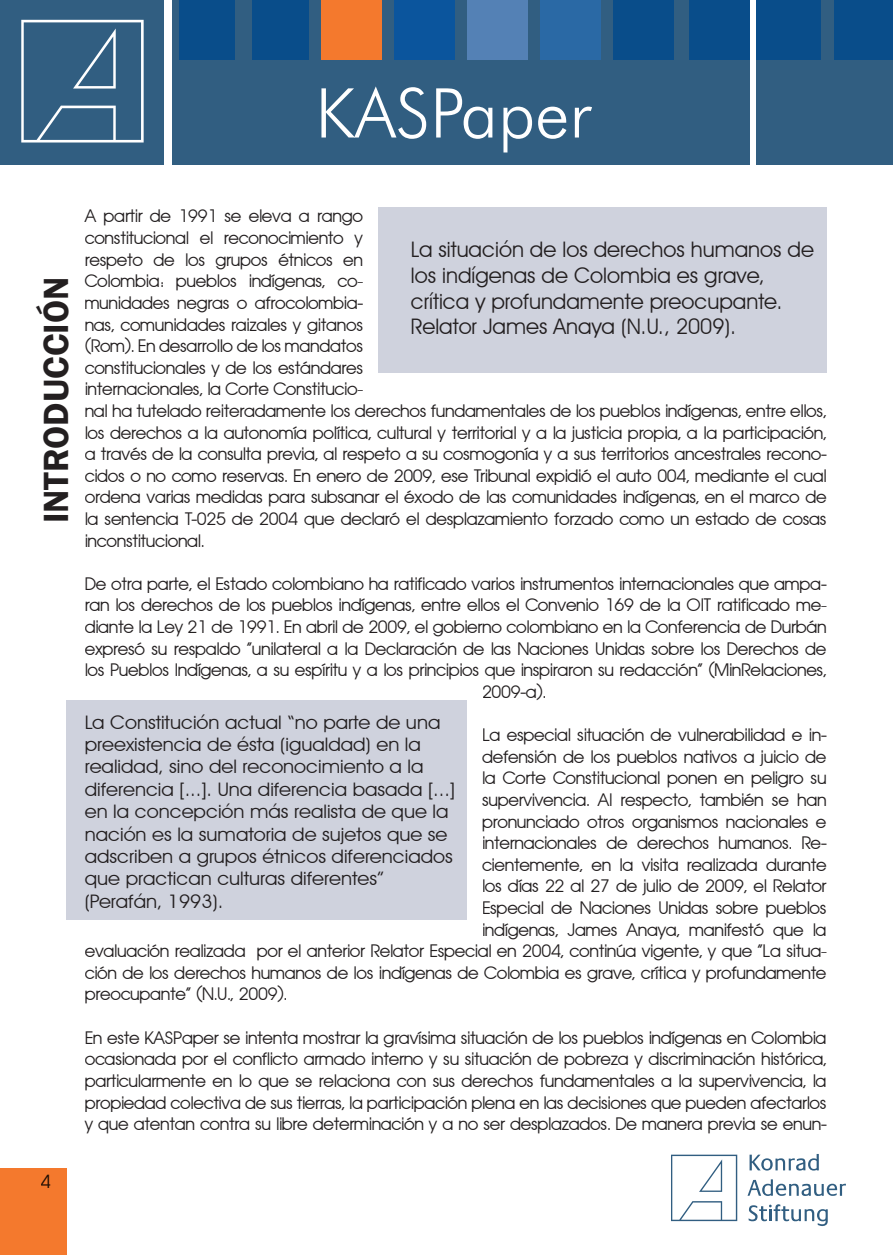
<style>
.page{position:relative;width:893px;height:1255px;background:#fff}
.page>*{position:absolute;margin:0;border:0;box-sizing:border-box;transform-origin:0 0}
.t1{font:300 68.7px "Futura BT";color:#fff}
.t2{font:600 36px "Franklin Gothic";color:#231f20}
.t3{font:21.45px/25.7px "Avant Garde IT Cby BT";color:#231f20}
.t4{font:18.6px/22.4px "Avant Garde IT Cby BT";color:#231f20;scale:1.06 1}
.t5{font:18px/21.6px "Avantage Normal";color:#231f20}
.t6{font:18px "Avant Garde";color:#210f04}
</style>
<div class="page">
<div style="left:0;top:1168px;width:67px;height:86px;background:#f4792d"></div>
<svg style="left:671px;top:1154px;width:66px;height:66px"></svg>
<svg style="left:749px;top:1154px;width:70px;height:16px"></svg>
<svg style="left:749px;top:1204px;width:79px;height:21px"></svg>
<svg style="left:748px;top:1179px;width:98px;height:16px"></svg>
<div style="left:0;top:0;width:164px;height:164px;background:#315e81"></div>
<svg style="left:21px;top:20px;width:123px;height:122px"></svg>
<div style="left:172px;top:0;width:577px;height:164px;background:#315e81"></div>
<div style="left:757px;top:0;width:136px;height:164px;background:#315e81"></div>
<div style="left:321px;top:0;width:60px;height:59px;background:#f4792d"></div>
<div style="left:179px;top:0;width:56px;height:59px;background:#094d8a"></div>
<div style="left:253px;top:0;width:56px;height:59px;background:#094d8a"></div>
<div style="left:394px;top:0;width:60px;height:59px;background:#0b559d"></div>
<div style="left:468px;top:0;width:60px;height:59px;background:#5481b5"></div>
<div style="left:540px;top:0;width:60px;height:59px;background:#2a69a5"></div>
<div style="left:613px;top:0;width:60px;height:59px;background:#094d8a"></div>
<div style="left:689px;top:0;width:60px;height:59px;background:#094d8a"></div>
<div style="left:757px;top:0;width:64px;height:59px;background:#094d8a"></div>
<div style="left:834px;top:0;width:59px;height:59px;background:#094d8a"></div>
<div style="left:378px;top:207px;width:449px;height:165px;background:#cfd2dd"></div>
<div style="left:67px;top:700px;width:400px;height:219px;background:#cfd2dd"></div>
<h1 class="t1" style="left:315px;top:71px;width:277px">KASPaper</h1>
<h2 class="t2" style="left:34px;top:523px;width:248px;rotate:-90deg">INTRODUCCIÓN</h2>
<p class="t5" style="left:85px;top:206px;width:743px">A partir de 1991 se eleva a rango<br>constitucional el reconocimiento y<br>respeto de los grupos étnicos en<br>Colombia: pueblos indígenas, co-<br>munidades negras o afrocolombia-<br>nas, comunidades raizales y gitanos<br>(Rom). En desarrollo de los mandatos<br>constitucionales y de los estándares<br>internacionales, la Corte Constitucio-<br>nal ha tutelado reiteradamente los derechos fundamentales de los pueblos indígenas, entre ellos, los derechos a la autonomía política, cultural y territorial y a la justicia propia, a la participación, a través de la consulta previa, al respeto a su cosmogonía y a sus territorios ancestrales recono&shy;cidos o no como reservas. En enero de 2009, ese Tribunal expidió el auto 004, mediante el cual ordena varias medidas para subsanar el éxodo de las comunidades indígenas, en el marco de la sentencia T-025 de 2004 que declaró el desplazamiento forzado como un estado de cosas inconstitucional.</p>
<p class="t5" style="left:85px;top:573px;width:743px">De otra parte, el Estado colombiano ha ratificado varios instrumentos internacionales que ampa-</p>
<p class="t5" style="left:85px;top:594px;width:743px">ran los derechos de los pueblos indígenas, entre ellos el Convenio 169 de la OIT ratificado me-</p>
<p class="t5" style="left:85px;top:616px;width:743px">diante la Ley 21 de 1991. En abril de 2009, el gobierno colombiano en la Conferencia de Durbán</p>
<p class="t5" style="left:85px;top:638px;width:743px">expresó su respaldo “unilateral a la Declaración de las Naciones Unidas sobre los Derechos de</p>
<p class="t5" style="left:85px;top:659px;width:743px">los Pueblos Indígenas, a su espíritu y a los principios que inspiraron su redacción” (MinRelaciones,</p>
<p class="t5" style="left:482px;top:681px;width:65px">2009-a).</p>
<p class="t5" style="left:482px;top:724px;width:346px">La especial situación de vulnerabilidad e in-</p>
<p class="t5" style="left:482px;top:746px;width:346px">defensión de los pueblos nativos a juicio de</p>
<p class="t5" style="left:482px;top:767px;width:346px">la Corte Constitucional ponen en peligro su</p>
<p class="t5" style="left:482px;top:789px;width:346px">supervivencia. Al respecto, también se han</p>
<p class="t5" style="left:482px;top:810px;width:346px">pronunciado otros organismos nacionales e</p>
<p class="t5" style="left:482px;top:832px;width:346px">internacionales de derechos humanos. Re-</p>
<p class="t5" style="left:482px;top:854px;width:346px">cientemente, en la visita realizada durante</p>
<p class="t5" style="left:482px;top:875px;width:346px">los días 22 al 27 de julio de 2009, el Relator</p>
<p class="t5" style="left:482px;top:897px;width:346px">Especial de Naciones Unidas sobre pueblos</p>
<p class="t5" style="left:482px;top:918px;width:346px">indígenas, James Anaya, manifestó que la</p>
<p class="t5" style="left:85px;top:940px;width:743px">evaluación realizada por el anterior Relator Especial en 2004, continúa vigente, y que “La situa-</p>
<p class="t5" style="left:85px;top:962px;width:743px">ción de los derechos humanos de los indígenas de Colombia es grave, crítica y profundamente</p>
<p class="t5" style="left:85px;top:983px;width:203px">preocupante” (N.U., 2009).</p>
<p class="t5" style="left:85px;top:1026px;width:743px;text-align:justify">En este KASPaper se intenta mostrar la gravísima situación de los pueblos indígenas en Colombia ocasionada por el conflicto armado interno y su situación de pobreza y discriminación histórica, particularmente en lo que se relaciona con sus derechos fundamentales a la supervivencia, la propiedad colectiva de sus tierras, la participación plena en las decisiones que pueden afectarlos y que atentan contra su libre determinación y a no ser desplazados. De manera previa se enun-</p>
<p class="t3" style="left:411px;top:237px;width:405px">La situación de los derechos humanos de los indígenas de Colombia es grave, crítica y profundamente preocupante.<br>Relator James Anaya (N.U., 2009).</p>
<p class="t4" style="left:85px;top:710px;width:351px">La Constitución actual “no parte de una preexistencia de ésta (igualdad) en la realidad, sino del reconocimiento a la diferencia [...]. Una diferencia basada [...] en la concepción más realista de que la nación es la sumatoria de sujetos que se adscriben a grupos étnicos diferenciados que practican culturas diferentes” (Perafán, 1993).</p>
<p class="t6" style="left:41px;top:1169px;width:11px">4</p>
</div>
